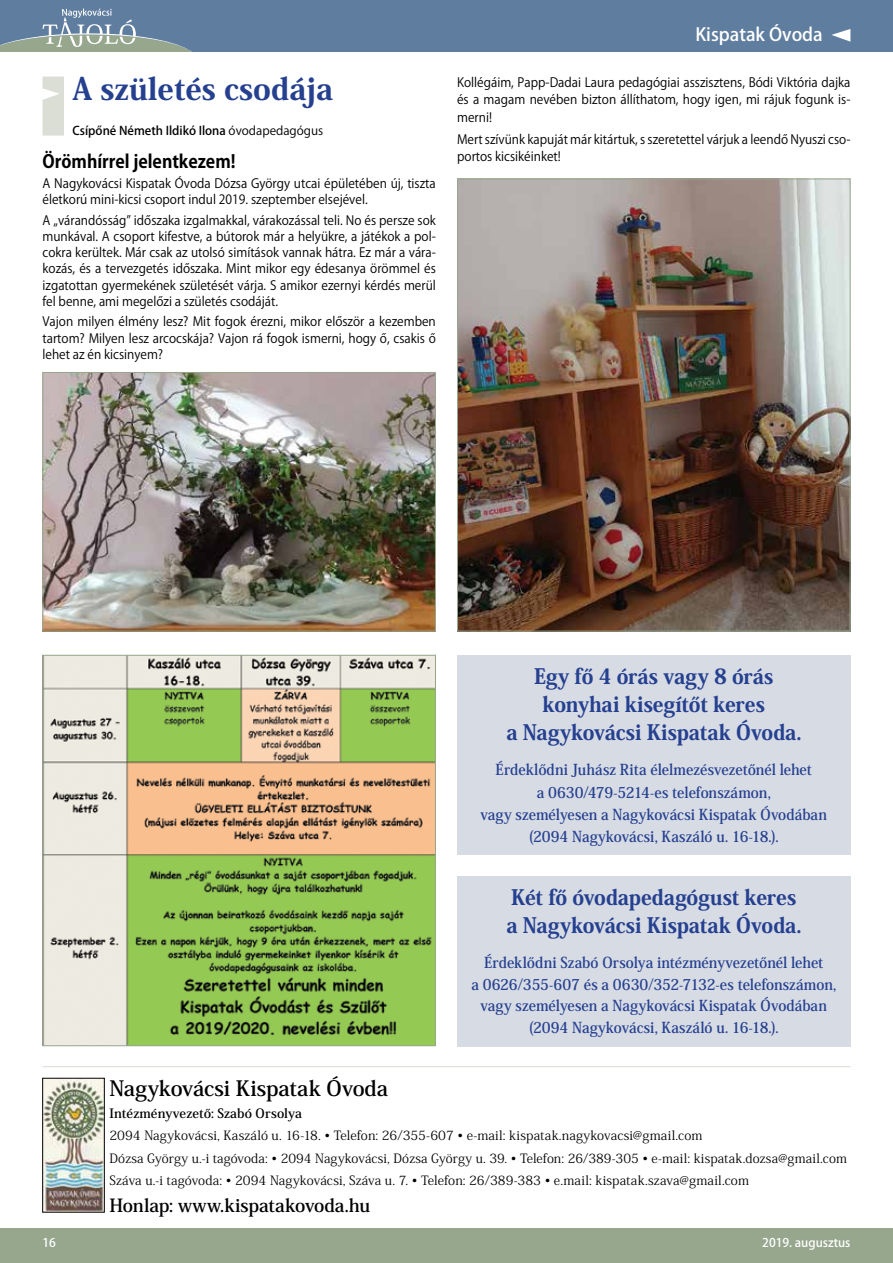
<style>
.page{position:relative;width:893px;height:1263px;background:#fff}
.page>*{position:absolute;margin:0;border:0;box-sizing:border-box;transform-origin:0 0}
.t1{font:800 30.3px "Koz Min Pr 6 N";color:#25408f}
.t2{font:800 21px/28.2px "Koz Min Pr 6 N";letter-spacing:-.005em;color:#25408f;text-align:center;scale:.95 1}
.t3{font:700 21px "Koz Min Pr 6 N";letter-spacing:-.005em;color:#000}
.t4{font:700 18px "Koz Min Pr 6 N";letter-spacing:-.005em;color:#000}
.t5{font:700 18px "Koz Go Pr 6 N";color:#000;scale:.95 1}
.t6{font:500 18px "Koz Go Pr 6 N";color:#fff}
.t7{font:700 15px/22.2px "Koz Min Pr 6 N";color:#25408f;text-align:center;scale:.94 1}
.t8{font:12.75px/16.2px "Koz Go Pr 6 N";color:#000;text-align:justify;scale:.95 1}
.t9{font:12.75px/22.4px "Koz Min Pr 6 N";letter-spacing:.01em;color:#000}
.t10{font:700 12.75px "Koz Min Pr 6 N";letter-spacing:.01em;color:#000}
.t11{font:500 12px "Koz Go Pr 6 N";color:#000}
.t12{font:500 12px "Koz Go Pr 6 N";color:#fff}
.s1{font-weight:400}
</style>
<div class="page">
<div style="left:0;top:0;width:893px;height:51px;background:#5f7d9f"></div>
<svg style="left:831px;top:29px;width:19px;height:13px"></svg>
<svg style="left:0;top:9px;width:191px;height:42px"></svg>
<div style="left:0;top:1229px;width:893px;height:34px;background:#96a78e"></div>
<img style="left:45px;top:1080px;width:57px;height:130px">
<hr style="left:43px;top:1066px;width:807px;height:1px;background:#96a78e">
<svg style="left:43px;top:77px;width:21px;height:59px"></svg>
<img style="left:459px;top:181px;width:389px;height:448px">
<img style="left:45px;top:657px;width:389px;height:387px">
<div style="left:43px;top:655px;width:393px;height:391px;border:1px solid #96a78e"></div>
<div style="left:457px;top:655px;width:393px;height:200px;background:#d7dbe4"></div>
<div style="left:457px;top:876px;width:393px;height:170px;background:#d7dbe4"></div>
<img style="left:45px;top:374px;width:389px;height:255px">
<div style="left:43px;top:372px;width:393px;height:259px;border:1px solid #96a78e"></div>
<h1 class="t1" style="left:73px;top:72px;width:262px">A születés csodája</h1>
<p class="t11" style="left:73px;top:124px;width:252px">Csípőné Németh Ildikó Ilona <span class="s1">óvodapedagógus</span></p>
<h3 class="t5" style="left:43px;top:151px;width:205px">Örömhírrel jelentkezem!</h3>
<p class="t8" style="left:43px;top:175px;width:416px">A Nagykovácsi Kispatak Óvoda Dózsa György utcai épületében új, tiszta életkorú mini-kicsi csoport indul 2019. szeptember elsejével.</p>
<p class="t8" style="left:43px;top:212px;width:416px">A „várandósság” időszaka izgalmakkal, várakozással teli. No és persze sok munkával. A csoport kifestve, a bútorok már a helyükre, a játékok a pol&shy;cokra kerültek. Már csak az utolsó simítások vannak hátra. Ez már a vára&shy;kozás, és a tervezgetés időszaka. Mint mikor egy édesanya örömmel és izgatottan gyermekének születését várja. S amikor ezernyi kérdés merül fel benne, ami megelőzi a születés csodáját.</p>
<p class="t8" style="left:43px;top:314px;width:416px">Vajon milyen élmény lesz? Mit fogok érezni, mikor először a kezemben tartom? Milyen lesz arcocskája? Vajon rá fogok ismerni, hogy ő, csakis ő lehet az én kicsinyem?</p>
<h3 class="t6" style="left:695px;top:25px;width:129px">Kispatak Óvoda</h3>
<p class="t8" style="left:457px;top:74px;width:416px;line-height:17.5px">Kollégáim, Papp-Dadai Laura pedagógiai asszisztens, Bódi Viktória dajka és a magam nevében bizton állíthatom, hogy igen, mi rájuk fogunk is&shy;merni!</p>
<p class="t8" style="left:457px;top:131px;width:416px;line-height:17.5px">Mert szívünk kapuját már kitártuk, s szeretettel várjuk a leendő Nyuszi cso&shy;portos kicsikéinket!</p>
<h2 class="t2" style="left:506px;top:663px;width:312px">Egy fő 4 órás vagy 8 órás konyhai kisegítőt keres<br>a Nagykovácsi Kispatak Óvoda.</h2>
<p class="t7" style="left:480px;top:759px;width:370px">Érdeklődni Juhász Rita élelmezésvezetőnél lehet<br>a 0630/479-5214-es telefonszámon,<br>vagy személyesen a Nagykovácsi Kispatak Óvodában (2094 Nagykovácsi, Kaszáló u. 16-18.).</p>
<h2 class="t2" style="left:506px;top:884px;width:312px;text-align:left">Két fő óvodapedagógust keres a Nagykovácsi Kispatak Óvoda.</h2>
<p class="t7" style="left:471px;top:951px;width:390px">Érdeklődni Szabó Orsolya intézményvezetőnél lehet<br>a 0626/355-607 és a 0630/352-7132-es telefonszámon, vagy személyesen a Nagykovácsi Kispatak Óvodában (2094 Nagykovácsi, Kaszáló u. 16-18.).</p>
<h2 class="t3" style="left:109px;top:1076px;width:280px">Nagykovácsi Kispatak Óvoda</h2>
<p class="t10" style="left:109px;top:1106px;width:194px">Intézményvezető: Szabó Orsolya</p>
<p class="t9" style="left:109px;top:1125px;width:739px">2094 Nagykovácsi, Kaszáló u. 16-18. • Telefon: 26/355-607 • e-mail: kispatak.nagykovacsi@gmail.com<br>Dózsa György u.-i tagóvoda: • 2094 Nagykovácsi, Dózsa György u. 39. • Telefon: 26/389-305 • e-mail: kispatak.dozsa@gmail.com<br>Száva u.-i tagóvoda: • 2094 Nagykovácsi, Száva u. 7. • Telefon: 26/389-383 • e.mail: kispatak.szava@gmail.com</p>
<h3 class="t4" style="left:109px;top:1195px;width:262px">Honlap: www.kispatakovoda.hu</h3>
<p class="t12" style="left:43px;top:1236px;width:8px">4</p>
<p class="t12" style="left:775px;top:1236px;width:65px">2015. márci</p>
<p class="t12" style="left:43px;top:1236px;width:15px">16</p>
<p class="t12" style="left:762px;top:1236px;width:90px">2019. augusztus</p>
</div>
